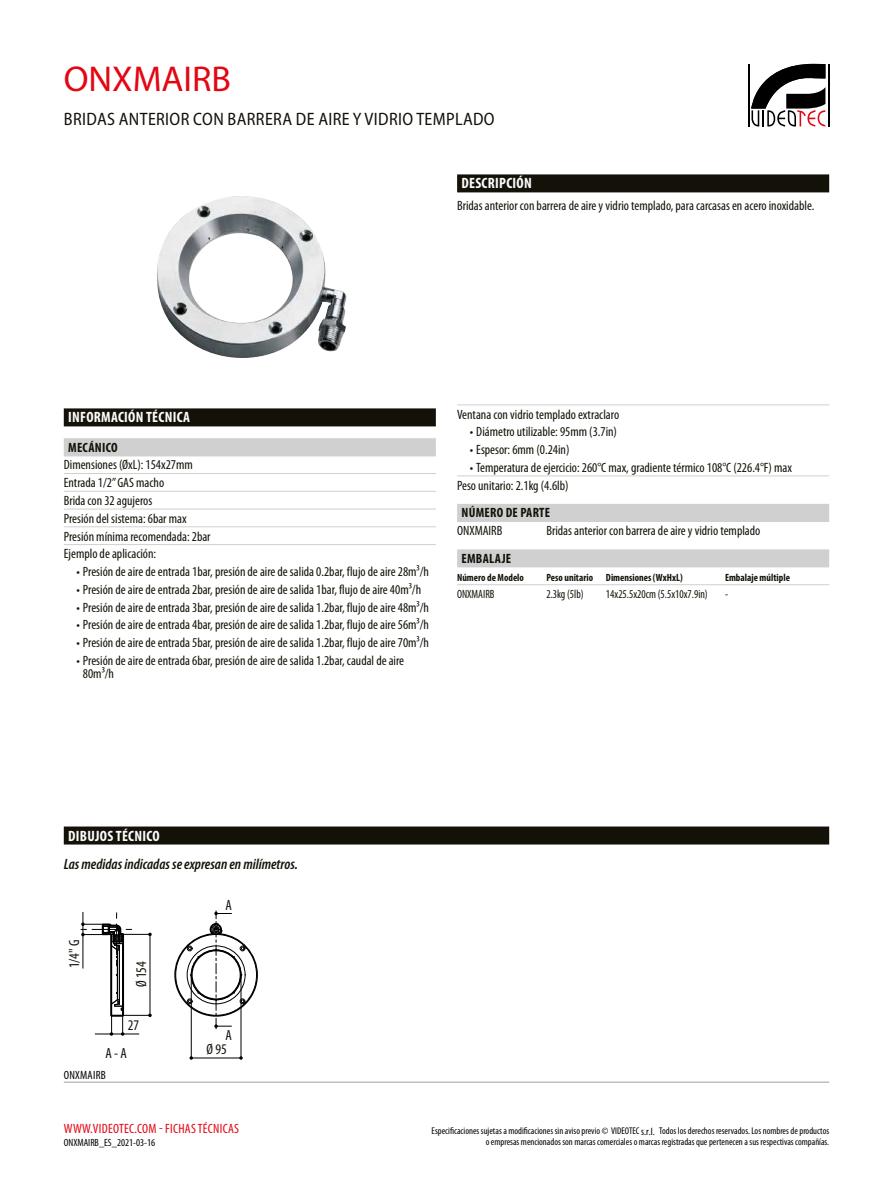
<style>
.page{position:relative;width:893px;height:1191px;background:#fff}
.page>*{position:absolute;margin:0;border:0;box-sizing:border-box;transform-origin:0 0}
.t1{font:36px "Myriad Pro";color:#e30613}
.t2{font:semi-condensed 18px "Myriad Pro";letter-spacing:.02em;color:#131108}
.t3{font:700 condensed 15px "Myriad Pro";letter-spacing:.02em;color:#fdfdfd}
.t4{font:italic 600 condensed 15px "Myriad Pro";color:#131108}
.t5{font:condensed 14.7px "Myriad Pro";color:#131108}
.t6{font:condensed 13.5px/17.7px "Myriad Pro";color:#131108}
.t7{font:condensed 13.5px "Myriad Pro";letter-spacing:.02em;color:#e30613}
.t8{font:700 condensed 13.5px "Myriad Pro";letter-spacing:.02em;color:#131108}
.t9{font:condensed 12px "Myriad Pro";color:#131108;scale:.93 1}
.t10{font:condensed 12px "Myriad Pro";letter-spacing:.02em;color:#000}
.t11{font:700 condensed 10.5px "Myriad Pro";color:#131108}
.t12{font:condensed 10.5px "Myriad Pro";color:#000}
.t13{font:condensed 9.75px/11.7px "Myriad Pro";color:#000;text-align:right}
.s1{font-size:10.5px}
</style>
<div class="page">
<hr style="left:748px;top:64px;width:2px;height:62px;background:#000">
<hr style="left:828px;top:64px;width:1px;height:62px;background:#000">
<svg style="left:751px;top:64px;width:74px;height:62px"></svg>
<img style="left:157px;top:196px;width:190px;height:162px">
<div style="left:457px;top:174px;width:372px;height:18px;background:#131108"></div>
<div style="left:64px;top:408px;width:372px;height:18px;background:#131108"></div>
<div style="left:64px;top:438px;width:372px;height:18px;background:#d0d0d0"></div>
<hr style="left:64px;top:473px;width:372px;height:1px;background:#d0d0d0">
<hr style="left:64px;top:491px;width:372px;height:1px;background:#d0d0d0">
<hr style="left:64px;top:509px;width:372px;height:1px;background:#d0d0d0">
<hr style="left:64px;top:526px;width:372px;height:1px;background:#d0d0d0">
<hr style="left:64px;top:544px;width:372px;height:1px;background:#d0d0d0">
<hr style="left:457px;top:404px;width:372px;height:1px;background:#d0d0d0">
<hr style="left:457px;top:475px;width:372px;height:1px;background:#d0d0d0">
<div style="left:457px;top:504px;width:372px;height:18px;background:#d0d0d0"></div>
<div style="left:457px;top:549px;width:372px;height:18px;background:#d0d0d0"></div>
<hr style="left:457px;top:584px;width:372px;height:1px;background:#d0d0d0">
<div style="left:64px;top:826px;width:765px;height:18px;background:#131108"></div>
<hr style="left:191px;top:1057px;width:50px;height:1px;background:#000">
<hr style="left:241px;top:975px;width:1px;height:83px;background:#000">
<hr style="left:191px;top:975px;width:1px;height:83px;background:#000">
<svg style="left:81px;top:912px;width:71px;height:123px"></svg>
<svg style="left:174px;top:911px;width:84px;height:117px"></svg>
<div style="left:191px;top:949px;width:50px;height:51px;border:1px solid #000;border-radius:50%"></div>
<hr style="left:64px;top:1081px;width:765px;height:1px;background:#9d9d9c">
<h1 class="t1" style="left:64px;top:59px;width:169px">ONXMAIRB</h1>
<h2 class="t2" style="left:64px;top:109px;width:432px">BRIDAS ANTERIOR CON BARRERA DE AIRE Y VIDRIO TEMPLADO</h2>
<p class="t3" style="left:461px;top:175px;width:72px">DESCRIPCIÓN</p>
<p class="t6" style="left:457px;top:197px;width:359px">Bridas anterior con barrera de aire y vidrio templado, para carcasas en acero inoxidable.</p>
<p class="t3" style="left:68px;top:409px;width:123px">INFORMACIÓN TÉCNICA</p>
<p class="t8" style="left:68px;top:440px;width:51px">MECÁNICO</p>
<p class="t6" style="left:64px;top:456px;width:148px">Dimensiones (ØxL): 154x27mm<br>Entrada 1/2” GAS macho<br>Brida con 32 agujeros<br>Presión del sistema: 6bar max<br>Presión mínima recomendada: 2bar<br>Ejemplo de aplicación:</p>
<p class="t6" style="left:77px;top:563px;width:354px">• Presión de aire de entrada 1bar, presión de aire de salida 0.2bar, flujo de aire 28m³/h</p>
<p class="t6" style="left:77px;top:581px;width:346px">• Presión de aire de entrada 2bar, presión de aire de salida 1bar, flujo de aire 40m³/h</p>
<p class="t6" style="left:77px;top:598px;width:354px">• Presión de aire de entrada 3bar, presión de aire de salida 1.2bar, flujo de aire 48m³/h</p>
<p class="t6" style="left:77px;top:616px;width:354px">• Presión de aire de entrada 4bar, presión de aire de salida 1.2bar, flujo de aire 56m³/h</p>
<p class="t6" style="left:77px;top:634px;width:354px">• Presión de aire de entrada 5bar, presión de aire de salida 1.2bar, flujo de aire 70m³/h</p>
<p class="t6" style="left:83px;top:654px;width:323px;line-height:13.5px;text-indent:-6px">• Presión de aire de entrada 6bar, presión de aire de salida 1.2bar, caudal de aire<br>80m³/h</p>
<p class="t6" style="left:457px;top:405px;width:164px">Ventana con vidrio templado extraclaro</p>
<p class="t6" style="left:470px;top:423px;width:149px">• Diámetro utilizable: 95mm (3.7in)</p>
<p class="t6" style="left:470px;top:441px;width:101px">• Espesor: 6mm (0.24in)</p>
<p class="t6" style="left:457px;top:459px;width:336px;text-indent:13px">• Temperatura de ejercicio: 260°C max, gradiente térmico 108°C (226.4°F) max<br>Peso unitario: 2.1kg (4.6lb)</p>
<p class="t8" style="left:461px;top:505px;width:90px">NÚMERO DE PARTE</p>
<p class="t6" style="left:457px;top:522px;width:47px">ONXMAIRB</p>
<p class="t6" style="left:546px;top:522px;width:216px">Bridas anterior con barrera de aire y vidrio templado</p>
<p class="t8" style="left:461px;top:551px;width:51px">EMBALAJE</p>
<p class="t11" style="left:457px;top:571px;width:68px">Número de Modelo</p>
<p class="t11" style="left:546px;top:571px;width:138px">Peso unitario Dimensiones (WxHxL)</p>
<p class="t11" style="left:725px;top:571px;width:66px">Embalaje múltiple</p>
<p class="t9" style="left:457px;top:588px;width:42px">ONXMAIRB</p>
<p class="t9" style="left:546px;top:588px;width:42px">2.3kg (5lb)</p>
<p class="t9" style="left:606px;top:588px;width:111px">14x25.5x20cm (5.5x10x7.9in)</p>
<p class="t9" style="left:725px;top:588px;width:5px">-</p>
<p class="t3" style="left:68px;top:827px;width:93px">DIBUJOS TÉCNICO</p>
<p class="t4" style="left:64px;top:855px;width:236px">Las medidas indicadas se expresan en milímetros.</p>
<p class="t5" style="left:66px;top:968px;width:30px;rotate:-90deg">1/4" G</p>
<p class="t5" style="left:133px;top:987px;width:27px;rotate:-90deg">Ø 154</p>
<p class="t5" style="left:128px;top:1017px;width:13px">27</p>
<p class="t5" style="left:105px;top:1045px;width:23px">A - A</p>
<p class="t10" style="left:64px;top:1068px;width:43px">ONXMAIRB</p>
<p class="t5" style="left:225px;top:897px;width:8px">A</p>
<p class="t5" style="left:225px;top:1026px;width:8px">A</p>
<p class="t5" style="left:207px;top:1041px;width:22px">Ø 95</p>
<p class="t7" style="left:64px;top:1121px;width:177px">WWW.VIDEOTEC.COM - FICHAS TÉCNICAS</p>
<p class="t12" style="left:64px;top:1136px;width:93px">ONXMAIRB_ES_2021-03-16</p>
<p class="t13" style="left:432px;top:1124px;width:399px">Especificaciones sujetas a modificaciones sin aviso previo © VIDEOTEC <span class="s1">s.r.l.</span> Todos los derechos reservados. Los nombres de productos o empresas mencionados son marcas comerciales o marcas registradas que pertenecen a sus respectivas compañías.</p>
</div>
